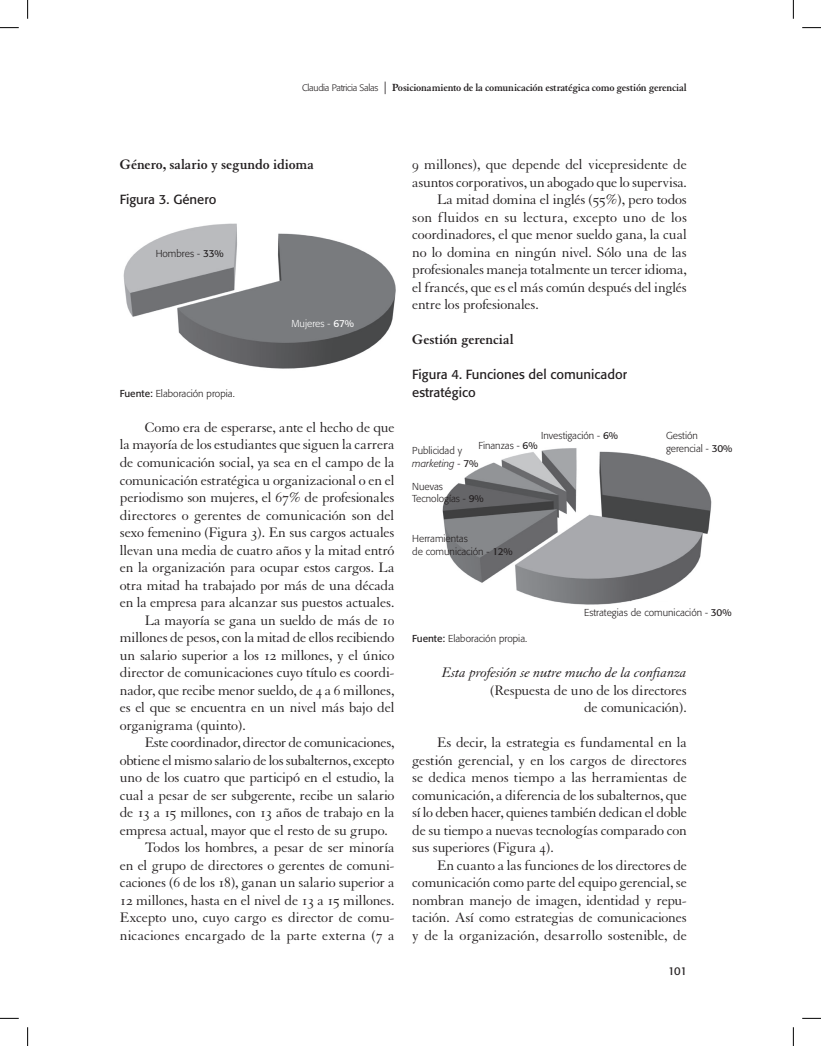
<style>
.page{position:relative;width:821px;height:1046px;background:#fff}
.page>*{position:absolute;margin:0;border:0;box-sizing:border-box;transform-origin:0 0}
.t1{font:15px/17.5px "Granjon";letter-spacing:-.015em;color:#231f20;text-align:justify}
.t2{font:700 15px "Granjon";letter-spacing:-.005em;color:#231f20}
.t3{font:italic 15px "Granjon";letter-spacing:-.01em;color:#231f20}
.t4{font:15px "Granjon";letter-spacing:.005em;color:#231f20}
.t5{font:13.12px "Formata";color:#231f20}
.t6{font:700 11.25px "Granjon";letter-spacing:-.02em;color:#231f20}
.t7{font:11.25px "Formata";color:#231f20}
.t8{font:300 10px/12.5px "Formata";color:#231f20}
.t9{font:300 10px "Formata";color:#fff}
.s1{font-family:"Formata";font-weight:300;font-size:9.38px}
.s2{font-family:"Adobe Garamond Pro";font-weight:400;font-size:12.5px}
.s3{font-weight:400}
.s4{font-family:"Granjon SC"}
.s5{font-style:italic}
</style>
<div class="page">
<img style="left:442px;top:448px;width:270px;height:157px">
<img style="left:123px;top:223px;width:273px;height:146px">
<svg style="left:0;top:27px;width:19px;height:1px"></svg>
<svg style="left:802px;top:27px;width:18px;height:1px"></svg>
<svg style="left:0;top:1017px;width:19px;height:1px"></svg>
<svg style="left:802px;top:1017px;width:18px;height:1px"></svg>
<svg style="left:27px;top:0;width:1px;height:19px"></svg>
<svg style="left:27px;top:1027px;width:1px;height:18px"></svg>
<svg style="left:792px;top:0;width:1px;height:19px"></svg>
<svg style="left:792px;top:1027px;width:1px;height:18px"></svg>
<p class="t6" style="left:302px;top:82px;width:386px"><span class="s1">Claudia Patricia Salas</span> <span class="s2">|</span> Posicionamiento de la comunicación estratégica como gestión gerencial</p>
<p class="t2" style="left:120px;top:156px;width:195px">Género, salario y segundo idioma</p>
<p class="t5" style="left:120px;top:192px;width:98px">Figura 3. Género</p>
<p class="t8" style="left:156px;top:247px;width:69px">Hombres - <span class="s3">33%</span></p>
<p class="t9" style="left:291px;top:317px;width:64px">Mujeres - <span class="s3">67%</span></p>
<p class="t1" style="left:412px;top:156px;width:276px"><span class="s4">9</span> millones), que depende del vicepresidente de</p>
<p class="t1" style="left:412px;top:174px;width:276px">asuntos corporativos, un abogado que lo supervisa.</p>
<p class="t1" style="left:437px;top:191px;width:251px">La mitad domina el inglés (<span class="s4">55</span>%), pero todos</p>
<p class="t4" style="left:412px;top:209px;width:276px">son fluidos en su lectura, excepto uno de los</p>
<p class="t1" style="left:412px;top:226px;width:276px">coordinadores, el que menor sueldo gana, la cual</p>
<p class="t1" style="left:412px;top:244px;width:276px">no lo domina en ningún nivel. Sólo una de las</p>
<p class="t1" style="left:412px;top:261px;width:276px">profesionales maneja totalmente un tercer idioma,</p>
<p class="t1" style="left:412px;top:279px;width:276px">el francés, que es el más común después del inglés</p>
<p class="t1" style="left:412px;top:296px;width:128px">entre los profesionales.</p>
<p class="t2" style="left:412px;top:331px;width:103px">Gestión gerencial</p>
<p class="t5" style="left:412px;top:367px;width:216px">Figura 4. Funciones del comunicador</p>
<p class="t8" style="left:120px;top:387px;width:116px"><span class="s3">Fuente:</span> Elaboración propia.</p>
<p class="t5" style="left:412px;top:384px;width:65px">estratégico</p>
<p class="t1" style="left:145px;top:419px;width:251px">Como era de esperarse, ante el hecho de que</p>
<p class="t1" style="left:120px;top:436px;width:276px">la mayoría de los estudiantes que siguen la carrera</p>
<p class="t1" style="left:120px;top:454px;width:276px">de comunicación social, ya sea en el campo de la</p>
<p class="t1" style="left:120px;top:471px;width:276px">comunicación estratégica u organizacional o en el</p>
<p class="t1" style="left:120px;top:489px;width:276px">periodismo son mujeres, el <span class="s4">67</span>% de profesionales</p>
<p class="t1" style="left:120px;top:506px;width:276px">directores o gerentes de comunicación son del</p>
<p class="t1" style="left:120px;top:524px;width:276px">sexo femenino (Figura <span class="s4">3</span>). En sus cargos actuales</p>
<p class="t1" style="left:120px;top:541px;width:276px">llevan una media de cuatro años y la mitad entró</p>
<p class="t1" style="left:120px;top:559px;width:276px">en la organización para ocupar estos cargos. La</p>
<p class="t1" style="left:120px;top:576px;width:276px">otra mitad ha trabajado por más de una década</p>
<p class="t1" style="left:120px;top:594px;width:276px">en la empresa para alcanzar sus puestos actuales.</p>
<p class="t1" style="left:145px;top:611px;width:251px">La mayoría se gana un sueldo de más de <span class="s4">10</span></p>
<p class="t1" style="left:120px;top:629px;width:276px">millones de pesos, con la mitad de ellos recibiendo</p>
<p class="t1" style="left:120px;top:646px;width:276px">un salario superior a los <span class="s4">12</span> millones, y el único</p>
<p class="t1" style="left:120px;top:664px;width:276px">director de comunicaciones cuyo título es coordi-</p>
<p class="t1" style="left:120px;top:681px;width:276px">nador, que recibe menor sueldo, de <span class="s4">4</span> a <span class="s4">6</span> millones,</p>
<p class="t1" style="left:120px;top:699px;width:276px">es el que se encuentra en un nivel más bajo del</p>
<p class="t1" style="left:120px;top:716px;width:127px">organigrama (quinto).</p>
<p class="t1" style="left:145px;top:734px;width:251px">Este coordinador, director de comunicaciones,</p>
<p class="t1" style="left:120px;top:751px;width:276px">obtiene el mismo salario de los subalternos, excepto</p>
<p class="t1" style="left:120px;top:769px;width:276px">uno de los cuatro que participó en el estudio, la</p>
<p class="t1" style="left:120px;top:786px;width:276px">cual a pesar de ser subgerente, recibe un salario</p>
<p class="t1" style="left:120px;top:804px;width:276px">de <span class="s4">13</span> a <span class="s4">15</span> millones, con <span class="s4">13</span> años de trabajo en la</p>
<p class="t1" style="left:120px;top:821px;width:269px">empresa actual, mayor que el resto de su grupo.</p>
<p class="t1" style="left:145px;top:839px;width:251px">Todos los hombres, a pesar de ser minoría</p>
<p class="t1" style="left:120px;top:856px;width:276px">en el grupo de directores o gerentes de comuni-</p>
<p class="t1" style="left:120px;top:874px;width:276px">caciones (<span class="s4">6</span> de los <span class="s4">18</span>), ganan un salario superior a</p>
<p class="t1" style="left:120px;top:891px;width:276px"><span class="s4">12</span> millones, hasta en el nivel de <span class="s4">13</span> a <span class="s4">15</span> millones.</p>
<p class="t1" style="left:120px;top:909px;width:276px">Excepto uno, cuyo cargo es director de comu-</p>
<p class="t1" style="left:120px;top:926px;width:276px">nicaciones encargado de la parte externa (<span class="s4">7</span> a</p>
<p class="t8" style="left:541px;top:429px;width:78px">Investigación - <span class="s3">6%</span></p>
<p class="t8" style="left:665px;top:429px;width:68px">Gestión gerencial - <span class="s3">30%</span></p>
<p class="t8" style="left:478px;top:439px;width:61px">Finanzas - <span class="s3">6%</span></p>
<p class="t8" style="left:412px;top:444px;width:68px">Publicidad y <span class="s5">marketing</span> - <span class="s3">7%</span></p>
<p class="t8" style="left:412px;top:479px;width:73px">Nuevas<br>Tecnologías - <span class="s3">9%</span></p>
<p class="t8" style="left:412px;top:532px;width:102px">Herramientas<br>de comunicación - <span class="s3">12%</span></p>
<p class="t8" style="left:584px;top:606px;width:149px">Estrategias de comunicación - <span class="s3">30%</span></p>
<p class="t8" style="left:412px;top:632px;width:116px"><span class="s3">Fuente:</span> Elaboración propia.</p>
<p class="t3" style="left:442px;top:664px;width:246px">Esta profesión se nutre mucho de la confianza</p>
<p class="t1" style="left:490px;top:681px;width:198px;text-align:right">(Respuesta de uno de los directores de comunicación).</p>
<p class="t1" style="left:412px;top:734px;width:276px;text-indent:25px">Es decir, la estrategia es fundamental en la gestión gerencial, y en los cargos de directores se dedica menos tiempo a las herramientas de comunicación, a diferencia de los subalternos, que sí lo deben hacer, quienes también dedican el doble de su tiempo a nuevas tecnologías comparado con sus superiores (Figura <span class="s4">4</span>).</p>
<p class="t1" style="left:412px;top:856px;width:276px;text-indent:25px">En cuanto a las funciones de los directores de comunicación como parte del equipo gerencial, se nombran manejo de imagen, identidad y repu&shy;tación. Así como estrategias de comunicaciones y de la organización, desarrollo sostenible, de</p>
<p class="t7" style="left:668px;top:963px;width:20px">101</p>
</div>
